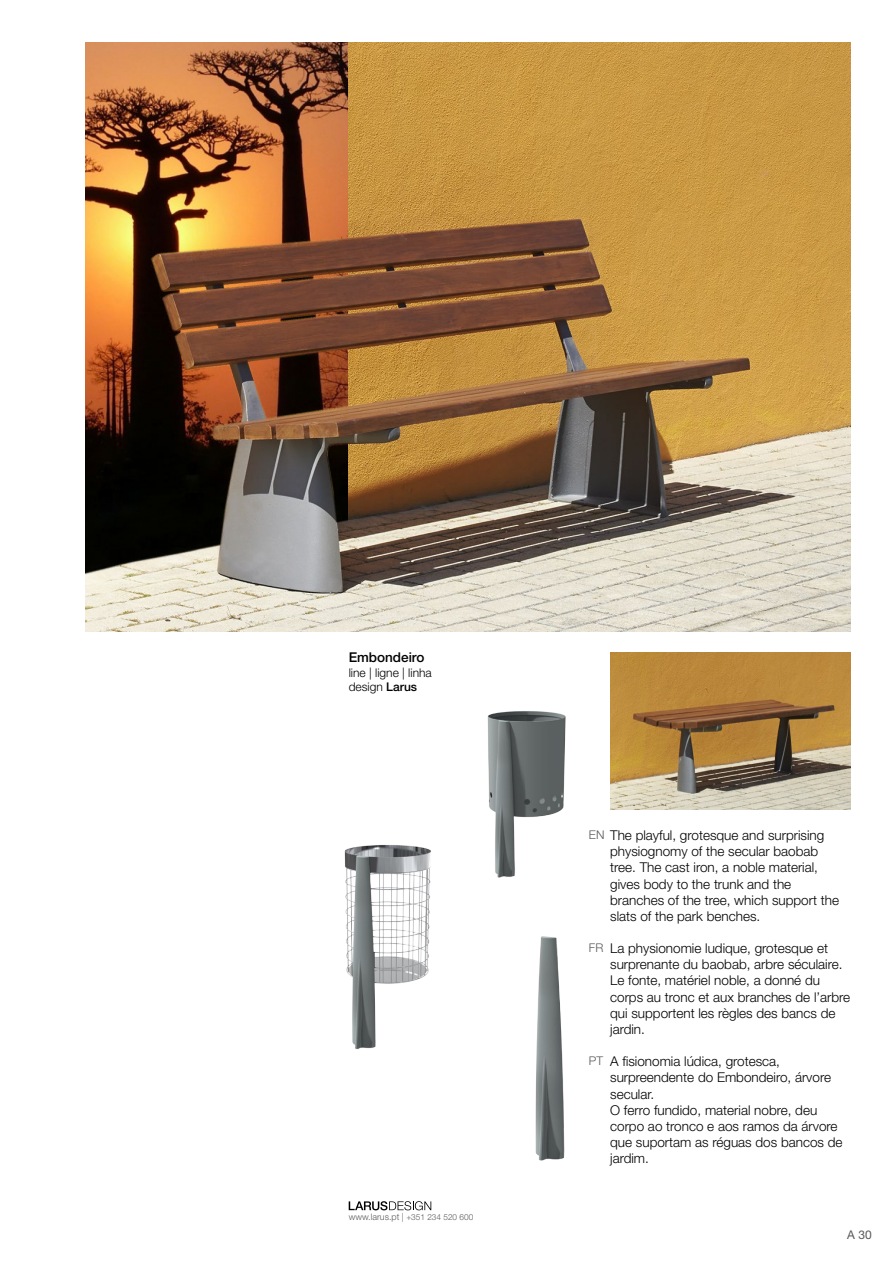
<style>
.page{position:relative;width:893px;height:1263px;background:#fff}
.page>*{position:absolute;margin:0;border:0;box-sizing:border-box;transform-origin:0 0}
.t1{font:300 13.5px/16.2px "Helvetica Neue LT Pro";color:#000}
.t2{font:500 13.5px "Helvetica Neue LT Pro";color:#000}
.t3{font:300 12px/14.4px "Helvetica Neue LT Pro";color:#000}
.t4{font:300 12px "Helvetica Neue LT Pro";color:#58595b}
.t5{font:12px "Helvetica Neue LT Pro";color:#58595b}
.t6{font:300 9px "Helvetica Neue LT Pro";color:#58595b}
.s1{font-weight:500}
.s2{font-size:8.25px}
</style>
<div class="page">
<svg style="left:349px;top:1201px;width:82px;height:9px"></svg>
<img style="left:610px;top:653px;width:240px;height:156px">
<img style="left:85px;top:43px;width:765px;height:60px">
<img style="left:85px;top:103px;width:765px;height:528px">
<img style="left:85px;top:491px;width:270px;height:140px">
<img style="left:535px;top:936px;width:30px;height:225px">
<img style="left:487px;top:711px;width:79px;height:167px">
<img style="left:344px;top:845px;width:87px;height:204px">
<p class="t2" style="left:349px;top:649px;width:77px">Embondeiro</p>
<p class="t3" style="left:349px;top:665px;width:85px">line | ligne | linha design <span class="s1">Larus</span></p>
<p class="t6" style="left:349px;top:1211px;width:126px">www.larus.pt | <span class="s2">+351 234 520 600</span></p>
<p class="t4" style="left:589px;top:827px;width:17px">EN</p>
<p class="t1" style="left:610px;top:827px;width:230px">The playful, grotesque and surprising physiognomy of the secular baobab tree. The cast iron, a noble material, gives body to the trunk and the branches of the tree, which support the slats of the park benches.</p>
<p class="t1" style="left:610px;top:940px;width:242px">La physionomie ludique, grotesque et surprenante du baobab, arbre séculaire.<br>Le fonte, matériel noble, a donné du corps au tronc et aux branches de l’arbre qui supportent les règles des bancs de jardin.</p>
<p class="t4" style="left:589px;top:940px;width:16px">FR</p>
<p class="t1" style="left:610px;top:1053px;width:234px">A fisionomia lúdica, grotesca, surpreendente do Embondeiro, árvore secular.<br>O ferro fundido, material nobre, deu corpo ao tronco e aos ramos da árvore que suportam as réguas dos bancos de jardim.</p>
<p class="t4" style="left:589px;top:1053px;width:16px">PT</p>
<p class="t5" style="left:847px;top:1228px;width:26px">A 30</p>
</div>
